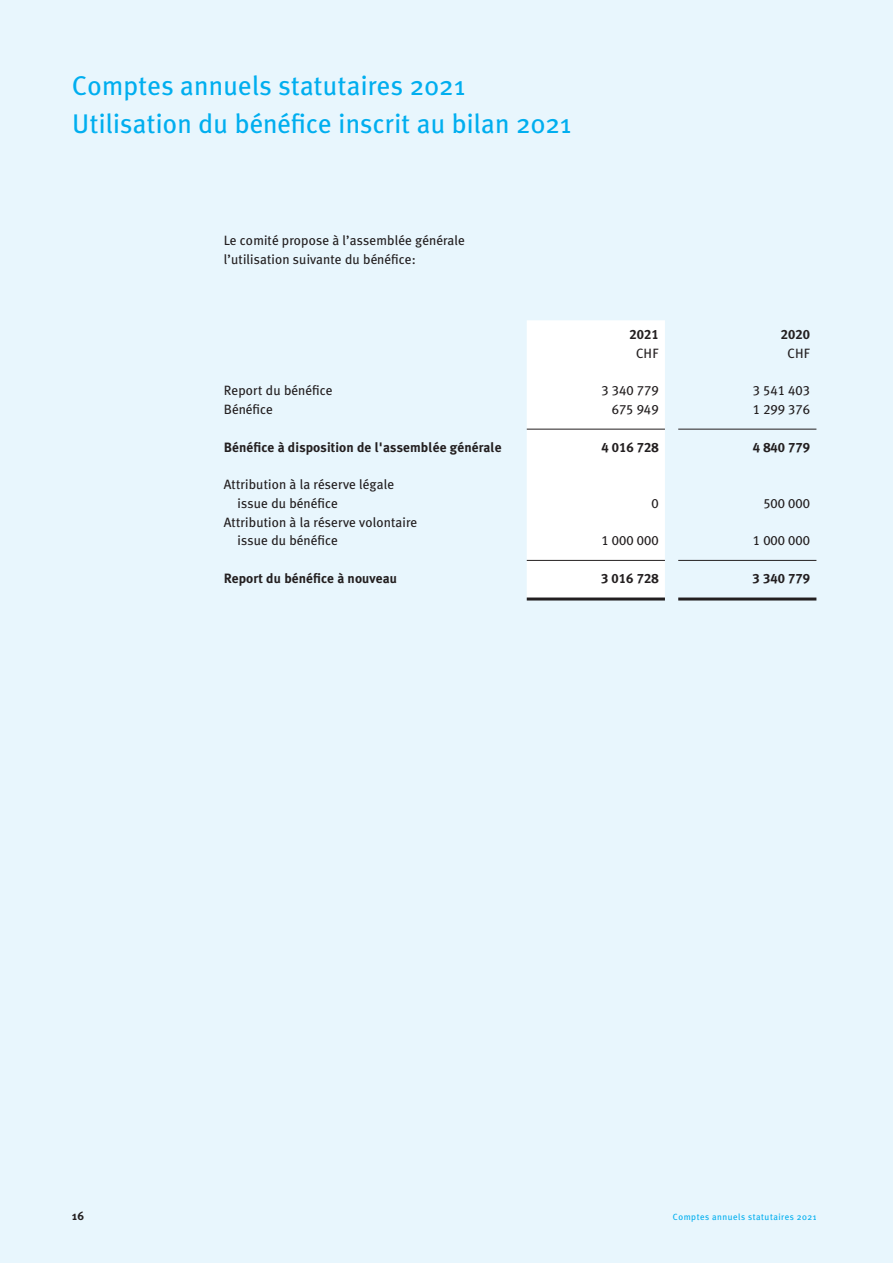
<style>
.page{position:relative;width:893px;height:1263px;background:#e8f6fd}
.page>*{position:absolute;margin:0;border:0;box-sizing:border-box;transform-origin:0 0}
.t1{font:27px/37.5px "Meta Plus";letter-spacing:.01em;color:#00aeef}
.t2{font:13.5px/18.8px "Meta Plus";letter-spacing:.01em;color:#231f20}
.t3{font:700 13.5px "Meta Plus";letter-spacing:.01em;color:#231f20}
.t4{font:13.5px "Meta Plus Book Caps";letter-spacing:.005em;color:#231f20}
.t5{font:13.5px "Meta Plus Bold Caps";letter-spacing:.005em;color:#231f20}
.t6{font:700 12px "Meta Plus";color:#231f20}
.t7{font:9px "Meta Plus";letter-spacing:.055em;color:#00aeef}
</style>
<div class="page">
<div style="left:527px;top:320px;width:138px;height:277px;background:#fff"></div>
<hr style="left:527px;top:429px;width:138px;height:1px;background:#231f20">
<hr style="left:678px;top:429px;width:138px;height:1px;background:#231f20">
<hr style="left:527px;top:560px;width:138px;height:1px;background:#231f20">
<hr style="left:678px;top:560px;width:138px;height:1px;background:#231f20">
<hr style="left:527px;top:597px;width:138px;height:3px;background:#231f20">
<hr style="left:678px;top:597px;width:138px;height:3px;background:#231f20">
<h1 class="t1" style="left:72px;top:67px;width:501px">Comptes annuels statutaires 2021<br>Utilisation du bénéfice inscrit au bilan 2021</h1>
<p class="t2" style="left:224px;top:231px;width:243px">Le comité propose à l’assemblée générale l’utilisation suivante du bénéfice:</p>
<p class="t5" style="left:629px;top:327px;width:31px">2021</p>
<p class="t5" style="left:781px;top:327px;width:31px">2020</p>
<p class="t4" style="left:636px;top:345px;width:24px">CHF</p>
<p class="t4" style="left:788px;top:345px;width:24px">CHF</p>
<p class="t2" style="left:224px;top:381px;width:110px">Report du bénéfice</p>
<p class="t4" style="left:601px;top:383px;width:59px">3 340 779</p>
<p class="t4" style="left:753px;top:383px;width:59px">3 541 403</p>
<p class="t2" style="left:224px;top:400px;width:51px">Bénéfice</p>
<p class="t4" style="left:612px;top:402px;width:48px">675 949</p>
<p class="t4" style="left:753px;top:402px;width:59px">1 299 376</p>
<p class="t3" style="left:224px;top:439px;width:279px">Bénéfice à disposition de l'assemblée générale</p>
<p class="t5" style="left:601px;top:439px;width:59px">4 016 728</p>
<p class="t5" style="left:753px;top:439px;width:59px">4 840 779</p>
<p class="t2" style="left:238px;top:475px;width:158px;text-indent:-14px">Attribution à la réserve légale issue du bénéfice</p>
<p class="t4" style="left:651px;top:495px;width:9px">0</p>
<p class="t4" style="left:763px;top:495px;width:48px">500 000</p>
<p class="t2" style="left:238px;top:512px;width:181px;text-indent:-14px">Attribution à la réserve volontaire issue du bénéfice</p>
<p class="t4" style="left:601px;top:533px;width:59px">1 000 000</p>
<p class="t4" style="left:753px;top:533px;width:59px">1 000 000</p>
<p class="t3" style="left:224px;top:570px;width:175px">Report du bénéfice à nouveau</p>
<p class="t5" style="left:601px;top:570px;width:59px">3 016 728</p>
<p class="t5" style="left:752px;top:570px;width:59px">3 340 779</p>
<p class="t6" style="left:72px;top:1209px;width:13px">16</p>
<p class="t7" style="left:673px;top:1212px;width:145px">Comptes annuels statutaires 2021</p>
</div>
